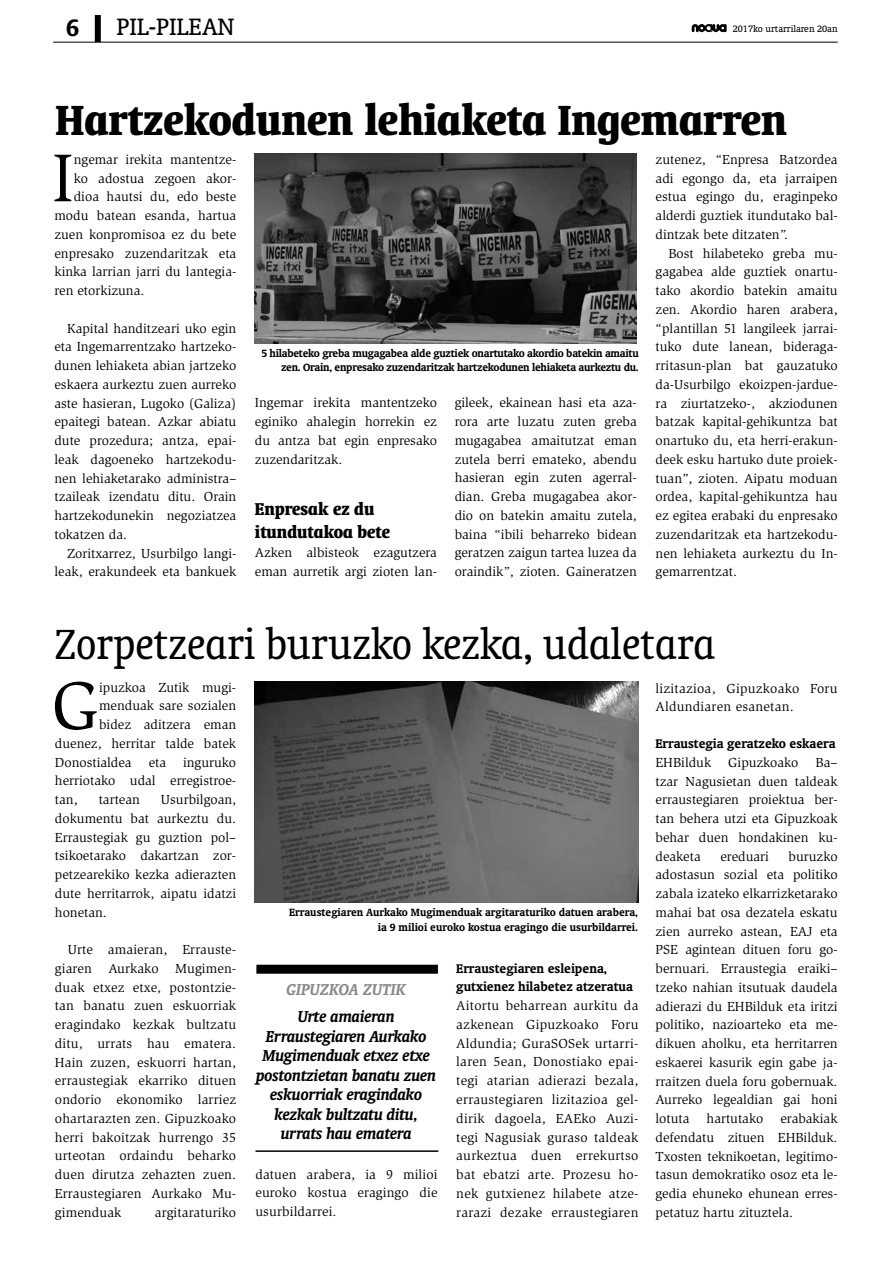
<style>
.page{position:relative;width:893px;height:1263px;background:#fff}
.page>*{position:absolute;margin:0;border:0;box-sizing:border-box;transform-origin:0 0}
.t1{font:69.45px "Slimbach";color:#000}
.t2{font:condensed 48px "Oranda BT";color:#000}
.t3{font:700 condensed 48px "Oranda BT";color:#000}
.t4{font:27px "Oranda BT";color:#000}
.t5{font:700 27px "Oranda BT";color:#000}
.t6{font:700 condensed 19.5px/23.4px "Oranda BT";color:#000}
.t7{font:italic 700 18px/19.5px "Oranda BT";letter-spacing:-.01em;color:#000;text-align:center}
.t8{font:italic 700 18px "Oranda BT";color:#8a8989}
.t9{font:700 14.25px/18px "Oranda BT";color:#000}
.t10{font:13.5px/18.8px "Slimbach";color:#000;text-align:justify}
.t11{font:13.5px/18.8px "Slimbach";letter-spacing:.02em;color:#000}
.t12{font:700 12px/14.4px "Oranda BT";letter-spacing:-.02em;color:#000;text-align:right}
.t13{font:700 12px/14.4px "Oranda BT";color:#000;text-align:right}
.t14{font:10.5px "Oranda BT";color:#000}
</style>
<div class="page">
<svg style="left:692px;top:24px;width:35px;height:8px"></svg>
<hr style="left:53px;top:42px;width:785px;height:1px;background:#000">
<div style="left:95px;top:15px;width:6px;height:27px;background:#000"></div>
<div style="left:256px;top:965px;width:182px;height:9px;background:#000"></div>
<hr style="left:255px;top:1150px;width:183px;height:2px;background:#000">
<img style="left:255px;top:682px;width:383px;height:220px">
<img style="left:254px;top:154px;width:383px;height:190px">
<h3 class="t5" style="left:66px;top:12px;width:15px">6</h3>
<h3 class="t4" style="left:117px;top:11px;width:119px">PIL-PILEAN</h3>
<p class="t14" style="left:733px;top:23px;width:106px">2017ko urtarrilaren 20an</p>
<h2 class="t3" style="left:56px;top:91px;width:733px">Hartzekodunen lehiaketa Ingemarren</h2>
<h1 class="t1" style="left:52px;top:138px;width:23px">I</h1>
<p class="t10" style="left:74px;top:150px;width:164px">ngemar irekita mantentze-</p>
<p class="t10" style="left:74px;top:169px;width:164px">ko adostua zegoen akor-</p>
<p class="t10" style="left:74px;top:187px;width:164px">dioa hautsi du, edo beste</p>
<p class="t10" style="left:54px;top:206px;width:183px">modu batean esanda, hartua</p>
<p class="t10" style="left:54px;top:225px;width:183px">zuen konpromisoa ez du bete</p>
<p class="t10" style="left:54px;top:244px;width:183px">enpresako zuzendaritzak eta</p>
<p class="t10" style="left:54px;top:262px;width:183px">kinka larrian jarri du lantegia-</p>
<p class="t10" style="left:54px;top:281px;width:91px">ren etorkizuna.</p>
<p class="t10" style="left:54px;top:319px;width:183px;text-indent:13px">Kapital handitzeari uko egin eta Ingemarrentzako hartzeko&shy;dunen lehiaketa abian jartzeko eskaera aurkeztu zuen aurreko aste hasieran, Lugoko (Galiza) epaitegi batean. Azkar abiatu dute prozedura; antza, epai&shy;leak dagoeneko hartzekodu&shy;nen lehiaketarako administra– tzaileak izendatu ditu. Orain hartzekodunekin negoziatzea tokatzen da.</p>
<p class="t10" style="left:54px;top:544px;width:183px;text-align:right">Zoritxarrez, Usurbilgo langi&shy;leak, erakundeek eta bankuek</p>
<p class="t12" style="left:261px;top:346px;width:379px">5 hilabeteko greba mugagabea alde guztiek onartutako akordio batekin amaitu zen. Orain, enpresako zuzendaritzak hartzekodunen lehiaketa aurkeztu du.</p>
<p class="t10" style="left:255px;top:394px;width:184px">Ingemar irekita mantentzeko eginiko ahalegin horrekin ez du antza bat egin enpresako zuzendaritzak.</p>
<h3 class="t6" style="left:255px;top:497px;width:137px">Enpresak ez du itundutakoa bete</h3>
<p class="t10" style="left:255px;top:543px;width:184px">Azken albisteok ezagutzera eman aurretik argi zioten lan-</p>
<p class="t10" style="left:455px;top:394px;width:184px">gileek, ekainean hasi eta aza&shy;rora arte luzatu zuten greba mugagabea amaitutzat eman zutela berri emateko, abendu hasieran egin zuten agerral&shy;dian. Greba mugagabea akor&shy;dio on batekin amaitu zutela, baina “ibili beharreko bidean geratzen zaigun tartea luzea da oraindik”, zioten. Gaineratzen</p>
<p class="t10" style="left:656px;top:150px;width:184px">zutenez, “Enpresa Batzordea adi egongo da, eta jarraipen estua egingo du, eraginpeko alderdi guztiek itundutako bal&shy;dintzak bete ditzaten”.</p>
<p class="t10" style="left:656px;top:244px;width:184px;text-indent:13px">Bost hilabeteko greba mu&shy;gagabea alde guztiek onartu&shy;tako akordio batekin amaitu zen. Akordio haren arabera, “plantillan 51 langileek jarrai&shy;tuko dute lanean, bideraga&shy;rritasun-plan bat gauzatuko da-Usurbilgo ekoizpen-jardue&shy;ra ziurtatzeko-, akziodunen batzak kapital-gehikuntza bat onartuko du, eta herri-erakun&shy;deek esku hartuko dute proiek&shy;tuan”, zioten. Aipatu moduan ordea, kapital-gehikuntza hau ez egitea erabaki du enpresako zuzendaritzak eta hartzekodu&shy;nen lehiaketa aurkeztu du In&shy;gemarrentzat.</p>
<h2 class="t2" style="left:55px;top:617px;width:662px">Zorpetzeari buruzko kezka, udaletara</h2>
<h1 class="t1" style="left:52px;top:666px;width:49px">G</h1>
<p class="t10" style="left:99px;top:678px;width:139px">ipuzkoa Zutik mugi-</p>
<p class="t10" style="left:99px;top:696px;width:139px">menduak sare sozialen</p>
<p class="t10" style="left:99px;top:715px;width:139px">bidez aditzera eman</p>
<p class="t10" style="left:55px;top:734px;width:183px">duenez, herritar talde batek</p>
<p class="t10" style="left:55px;top:753px;width:78px">Donostialdea</p>
<p class="t10" style="left:149px;top:753px;width:19px">eta</p>
<p class="t10" style="left:55px;top:753px;width:183px;text-indent:128px">inguruko herriotako udal erregistroe&shy;tan,</p>
<p class="t10" style="left:55px;top:790px;width:183px;text-indent:106px">Usurbilgoan, dokumentu bat aurkeztu du.<br>Erraustegiak gu guztion pol– tsikoetarako dakartzan zor&shy;petzearekiko kezka adierazten dute herritarrok, aipatu idatzi honetan.</p>
<p class="t10" style="left:55px;top:940px;width:183px;text-indent:13px">Urte amaieran, Errauste&shy;giaren Aurkako Mugimen&shy;duak etxez etxe, postontzie&shy;tan banatu zuen eskuorriak eragindako kezkak bultzatu ditu, urrats hau ematera.<br>Hain zuzen, eskuorri hartan, erraustegiak ekarriko dituen ondorio ekonomiko larriez ohartarazten zen. Gipuzkoako herri bakoitzak hurrengo 35 urteotan ordaindu beharko duen dirutza zehazten zuen.<br>Erraustegiaren Aurkako Mu&shy;gimenduak</p>
<p class="t10" style="left:99px;top:790px;width:43px">tartean</p>
<p class="t10" style="left:155px;top:1203px;width:83px">argitaraturiko</p>
<p class="t13" style="left:289px;top:905px;width:350px">Erraustegiaren Aurkako Mugimenduak argitaraturiko datuen arabera, ia 9 milioi euroko kostua eragingo die usurbildarrei.</p>
<h3 class="t8" style="left:286px;top:979px;width:121px">GIPUZKOA ZUTIK</h3>
<h3 class="t7" style="left:256px;top:1007px;width:182px">Urte amaieran<br>Erraustegiaren Aurkako<br>Mugimenduak etxez etxe postontzietan banatu zuen eskuorriak eragindako kezkak bultzatu ditu, urrats hau ematera</h3>
<p class="t10" style="left:255px;top:1165px;width:184px">datuen arabera, ia 9 milioi euroko kostua eragingo die usurbildarrei.</p>
<p class="t9" style="left:456px;top:960px;width:178px">Erraustegiaren esleipena, gutxienez hilabetez atzeratua</p>
<p class="t10" style="left:456px;top:996px;width:184px">Aitortu beharrean aurkitu da azkenean Gipuzkoako Foru Aldundia; GuraSOSek urtarri&shy;laren 5ean, Donostiako epai&shy;tegi atarian adierazi bezala, erraustegiaren lizitazioa gel&shy;dirik dagoela, EAEko Auzi&shy;tegi Nagusiak guraso taldeak aurkeztua duen errekurtso bat ebatzi arte. Prozesu ho&shy;nek gutxienez hilabete atze&shy;rarazi dezake erraustegiaren</p>
<p class="t11" style="left:655px;top:679px;width:184px">lizitazioa, Gipuzkoako Foru<br>Aldundiaren esanetan.</p>
<p class="t9" style="left:655px;top:734px;width:182px">Erraustegia geratzeko eskaera</p>
<p class="t10" style="left:655px;top:753px;width:57px">EHBilduk</p>
<p class="t10" style="left:728px;top:753px;width:72px">Gipuzkoako</p>
<p class="t10" style="left:655px;top:753px;width:184px;text-indent:160px">Ba– tzar Nagusietan duen taldeak erraustegiaren proiektua ber&shy;tan behera utzi eta Gipuzkoak behar duen hondakinen ku&shy;deaketa</p>
<p class="t10" style="left:655px;top:847px;width:184px;text-indent:133px">buruzko adostasun sozial eta politiko zabala izateko elkarrizketarako mahai bat osa dezatela eskatu zien aurreko astean, EAJ eta PSE agintean dituen foru go&shy;bernuari. Erraustegia eraiki– tzeko nahian itsutuak daudela adierazi du EHBilduk eta iritzi politiko, nazioarteko eta me&shy;dikuen aholku, eta herritarren eskaerei kasurik egin gabe ja&shy;rraitzen duela foru gobernuak.<br>Aurreko legealdian gai honi lotuta</p>
<p class="t10" style="left:720px;top:847px;width:50px">ereduari</p>
<p class="t10" style="left:655px;top:1109px;width:184px;text-indent:125px">erabakiak defendatu zituen EHBilduk.<br>Txosten teknikoetan, legitimo&shy;tasun demokratiko osoz eta le&shy;gedia ehuneko ehunean erres&shy;petatuz hartu zituztela.</p>
<p class="t10" style="left:707px;top:1109px;width:58px">hartutako</p>
</div>
